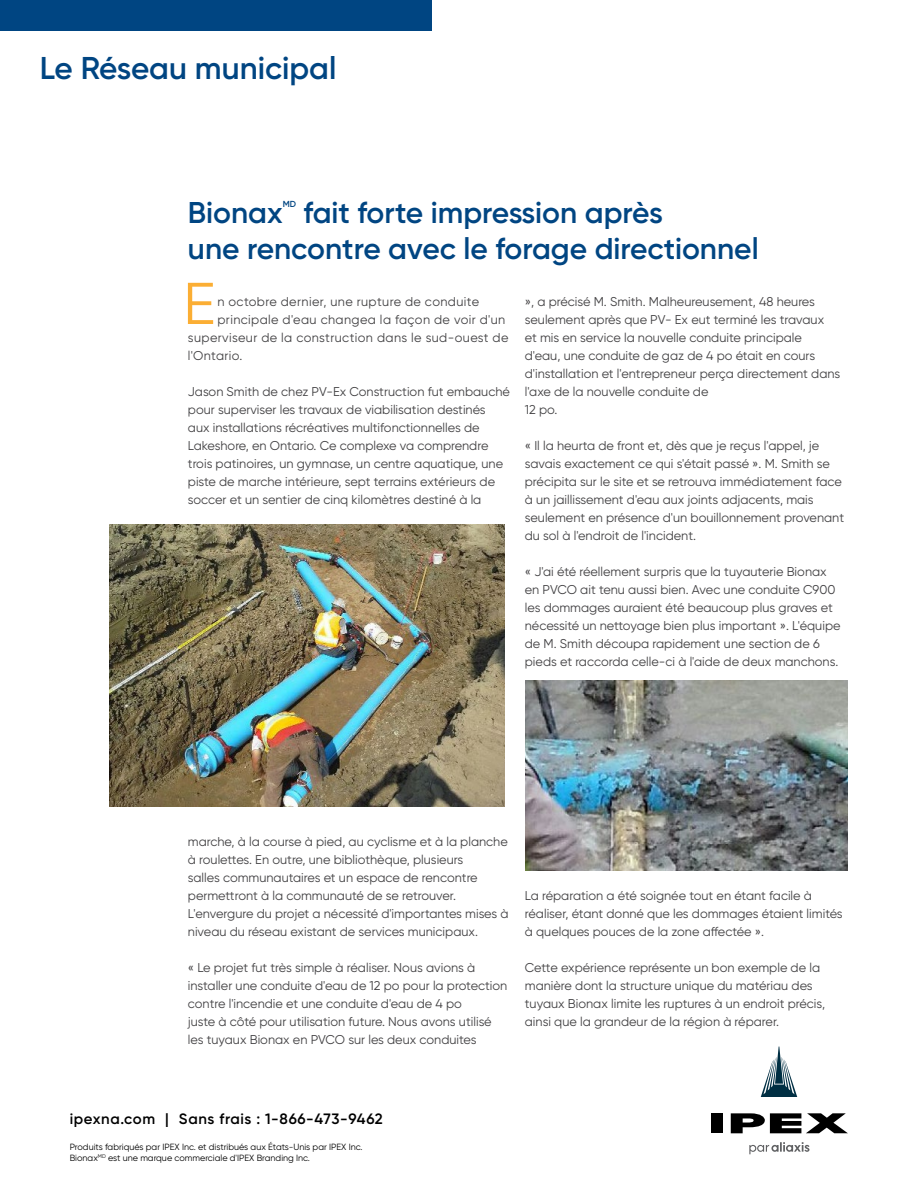
<style>
.page{position:relative;width:918px;height:1188px;background:#fff}
.page>*{position:absolute;margin:0;border:0;box-sizing:border-box;transform-origin:0 0}
.t1{font:58.8px "Gilroy";color:#fbae34;scale:1.05 1}
.t2{font:600 31.5px "Gilroy";color:#004582}
.t3{font:600 30px/36px "Gilroy";color:#004582}
.t4{font:600 15px "Gilroy";letter-spacing:.04em;color:#000}
.t5{font:12.75px/18px "Gilroy";color:#414042}
.t6{font:12.75px "Gilroy";letter-spacing:.03em;color:#414042}
.t7{font:9px/10.8px "Gilroy";color:#000}
.t8{font:600 8.7px "Gilroy";color:#004582}
</style>
<div class="page">
<div style="left:0;top:0;width:432px;height:31px;background:#004582"></div>
<img style="left:109px;top:525px;width:395px;height:282px">
<img style="left:525px;top:681px;width:323px;height:190px">
<div style="left:711px;top:1113px;width:12px;height:20px;background:#000"></div>
<svg style="left:731px;top:1113px;width:117px;height:20px"></svg>
<svg style="left:761px;top:1047px;width:36px;height:50px"></svg>
<svg style="left:749px;top:1142px;width:60px;height:12px"></svg>
<h2 class="t2" style="left:40px;top:49px;width:298px">Le Réseau municipal</h2>
<h3 class="t3" style="left:188px;top:194px;width:572px;text-indent:116px">fait forte impression après<br>une rencontre avec le forage directionnel</h3>
<p class="t5" style="left:525px;top:292px;width:317px">», a précisé M. Smith. Malheureusement, 48 heures seulement après que PV- Ex eut terminé les travaux<br>et mis en service la nouvelle conduite principale d'eau, une conduite de gaz de 4 po était en cours d'installation et l'entrepreneur perça directement dans l'axe de la nouvelle conduite de<br>12 po.</p>
<p class="t5" style="left:525px;top:436px;width:321px">« Il la heurta de front et, dès que je reçus l'appel, je savais exactement ce qui s'était passé ». M. Smith se précipita sur le site et se retrouva immédiatement face à un jaillissement d'eau aux joints adjacents, mais seulement en présence d'un bouillonnement provenant du sol à l'endroit de l'incident.</p>
<p class="t5" style="left:525px;top:562px;width:317px">« J'ai été réellement surpris que la tuyauterie Bionax en PVCO ait tenu aussi bien. Avec une conduite C900 les dommages auraient été beaucoup plus graves et nécessité un nettoyage bien plus important ». L'équipe de M. Smith découpa rapidement une section de 6 pieds et raccorda celle-ci à l'aide de deux manchons.</p>
<h3 class="t3" style="left:188px;top:194px;width:96px">Bionax</h3>
<p class="t8" style="left:283px;top:199px;width:15px">MD</p>
<h1 class="t1" style="left:183px;top:268px;width:33px">E</h1>
<p class="t6" style="left:217px;top:294px;width:263px">n octobre dernier, une rupture de conduite</p>
<p class="t6" style="left:217px;top:312px;width:289px">principale d'eau changea la façon de voir d'un</p>
<p class="t6" style="left:188px;top:330px;width:322px">superviseur de la construction dans le sud-ouest de</p>
<p class="t6" style="left:188px;top:348px;width:56px">l'Ontario.</p>
<p class="t5" style="left:188px;top:382px;width:324px">Jason Smith de chez PV-Ex Construction fut embauché pour superviser les travaux de viabilisation destinés aux installations récréatives multifonctionnelles de Lakeshore, en Ontario. Ce complexe va comprendre trois patinoires, un gymnase, un centre aquatique, une piste de marche intérieure, sept terrains extérieurs de soccer et un sentier de cinq kilomètres destiné à la</p>
<p class="t5" style="left:188px;top:832px;width:322px">marche, à la course à pied, au cyclisme et à la planche à roulettes. En outre, une bibliothèque, plusieurs<br>salles communautaires et un espace de rencontre permettront à la communauté de se retrouver.<br>L'envergure du projet a nécessité d'importantes mises à niveau du réseau existant de services municipaux.</p>
<p class="t5" style="left:188px;top:958px;width:321px">« Le projet fut très simple à réaliser. Nous avions à installer une conduite d'eau de 12 po pour la protection contre l'incendie et une conduite d'eau de 4 po<br>juste à côté pour utilisation future. Nous avons utilisé les tuyaux Bionax en PVCO sur les deux conduites</p>
<p class="t5" style="left:525px;top:886px;width:319px">La réparation a été soignée tout en étant facile à réaliser, étant donné que les dommages étaient limités à quelques pouces de la zone affectée ».</p>
<p class="t5" style="left:525px;top:958px;width:302px">Cette expérience représente un bon exemple de la manière dont la structure unique du matériau des tuyaux Bionax limite les ruptures à un endroit précis, ainsi que la grandeur de la région à réparer.</p>
<p class="t4" style="left:70px;top:1110px;width:315px">ipexna.com | Sans frais : 1-866-473-9462</p>
<p class="t7" style="left:70px;top:1142px;width:294px">Produits fabriqués par IPEX Inc. et distribués aux États-Unis par IPEX Inc.<br>Bionax<sup>MD</sup> est une marque commerciale d'IPEX Branding Inc.</p>
</div>
